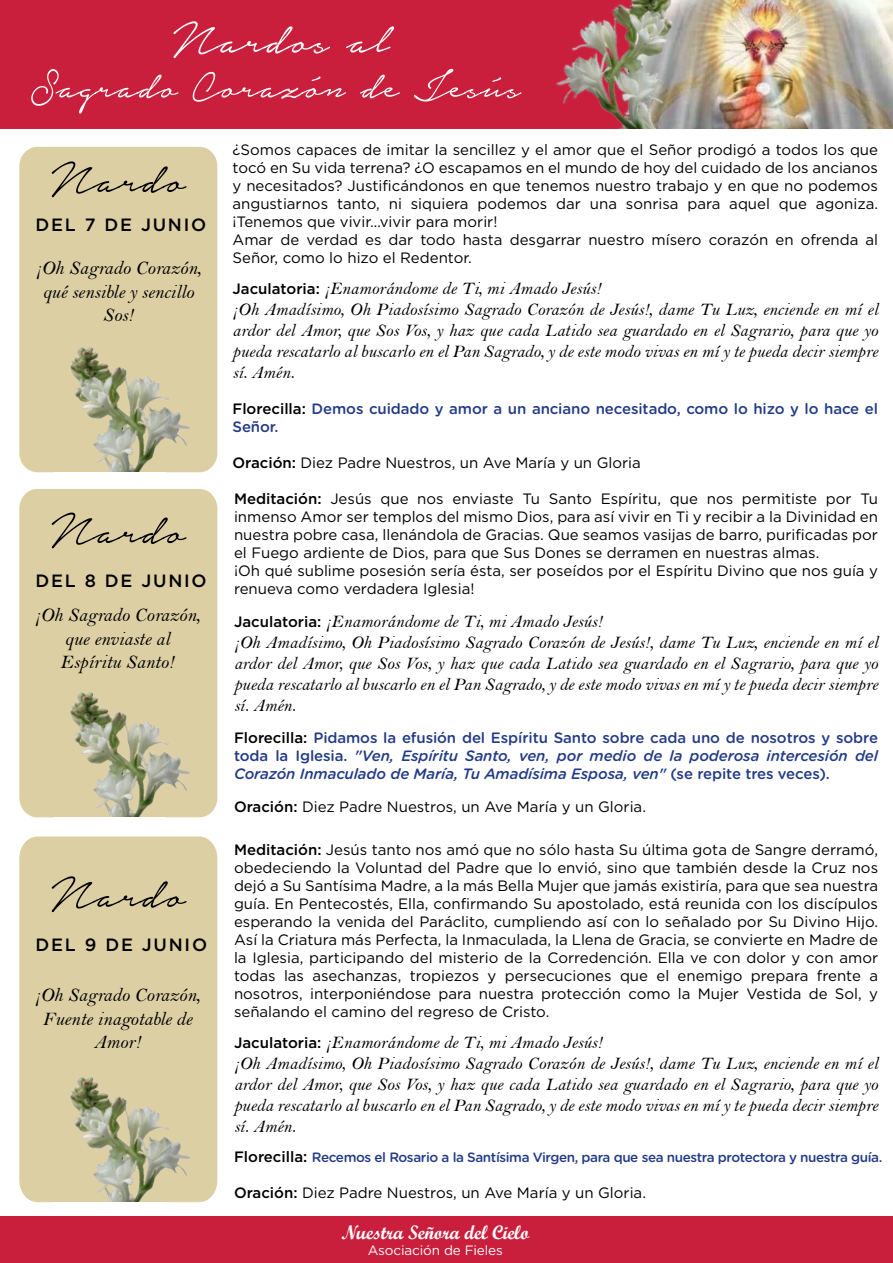
<style>
.page{position:relative;width:893px;height:1263px;background:#fff}
.page>*{position:absolute;margin:0;border:0;box-sizing:border-box;transform-origin:0 0}
.t1{font:58.5px "Notera Personal Use Only";color:#fff}
.t2{font:57px "Notera Personal Use Only";color:#000}
.t3{font:51px "Notera Personal Use Only";color:#fff}
.t4{font:19.5px/23.4px "Bell MT Italic";color:#000;text-align:center}
.t5{font:19.5px "Script MT Bold";letter-spacing:-.01em;color:#fff}
.t6{font:18px/21px "Bell MT Italic";color:#000}
.t7{font:500 17.85px "Gotham";letter-spacing:.1em;color:#000}
.t8{font:15px/18px "Gotham";color:#000}
.t9{font:italic 500 15px/18px "Gotham Rounded";letter-spacing:-.01em;color:#233b87;text-align:justify}
.t10{font:500 15px/18px "Gotham Rounded";letter-spacing:-.01em;color:#233b87}
.t11{font:500 13.5px "Gotham Rounded";letter-spacing:-.03em;color:#233b87}
.t12{font:13.5px "Gotham";letter-spacing:-.01em;color:#fff}
.s1{font-family:"Gotham";font-weight:500;font-size:15px}
.s2{font-family:"Gotham";color:#000}
.s3{font-weight:500}
.s4{font-family:"Gotham";font-style:normal;color:#000}
.s5{font-style:normal}
.s6{font-family:"Gotham";font-size:15px;color:#000}
</style>
<div class="page">
<div style="left:0;top:0;width:893px;height:129px;background:#c91f3d"></div>
<img style="left:784px;top:0;width:109px;height:129px">
<img style="left:556px;top:0;width:228px;height:129px">
<div style="left:19px;top:147px;width:198px;height:325px;background:#ddcfa4;border-radius:19px"></div>
<img style="left:19px;top:290px;width:199px;height:266px">
<div style="left:55px;top:472px;width:111px;height:29px;background:#fff"></div>
<div style="left:19px;top:489px;width:198px;height:328px;background:#ddcfa4;border-radius:19px"></div>
<img style="left:19px;top:635px;width:199px;height:266px">
<div style="left:55px;top:817px;width:111px;height:29px;background:#fff"></div>
<div style="left:19px;top:836px;width:198px;height:184px;background:#ddcfa4"></div>
<img style="left:0;top:1020px;width:243px;height:197px">
<div style="left:55px;top:1202px;width:111px;height:14px;background:#fff"></div>
<div style="left:0;top:1217px;width:893px;height:46px;background:#c91f3d"></div>
<h1 class="t1" style="left:173px;top:10px;width:218px">Nardos al</h1>
<h3 class="t3" style="left:31px;top:61px;width:491px">Sagrado Corazón de Jesús</h3>
<h2 class="t2" style="left:51px;top:151px;width:136px">Nardo</h2>
<p class="t7" style="left:36px;top:215px;width:172px">DEL 7 DE JUNIO</p>
<h3 class="t4" style="left:36px;top:256px;width:167px">¡Oh Sagrado Corazón, qué sensible y sencillo<br>Sos!</h3>
<h2 class="t2" style="left:51px;top:502px;width:136px">Nardo</h2>
<p class="t7" style="left:36px;top:571px;width:173px">DEL 8 DE JUNIO</p>
<h3 class="t4" style="left:35px;top:603px;width:167px">¡Oh Sagrado Corazón, que enviaste al<br>Espíritu Santo!</h3>
<h2 class="t2" style="left:51px;top:866px;width:136px">Nardo</h2>
<p class="t7" style="left:36px;top:934px;width:173px">DEL 9 DE JUNIO</p>
<h3 class="t4" style="left:35px;top:983px;width:167px">¡Oh Sagrado Corazón,<br>Fuente inagotable de<br>Amor!</h3>
<p class="t8" style="left:232px;top:140px;width:647px">¿Somos capaces de imitar la sencillez y el amor que el Señor prodigó a todos los que tocó en Su vida terrena? ¿O escapamos en el mundo de hoy del cuidado de los ancianos y necesitados? Justificándonos en que tenemos nuestro trabajo y en que no podemos angustiarnos tanto, ni siquiera podemos dar una sonrisa para aquel que agoniza. ¡Tenemos que vivir…vivir para morir!<br>Amar de verdad es dar todo hasta desgarrar nuestro mísero corazón en ofrenda al Señor, como lo hizo el Redentor.</p>
<p class="t6" style="left:232px;top:278px;width:647px"><span class="s1">Jaculatoria:</span> ¡Enamorándome de Ti, mi Amado Jesús!<br>¡Oh Amadísimo, Oh Piadosísimo Sagrado Corazón de Jesús!, dame Tu Luz, enciende en mí el ardor del Amor, que Sos Vos, y haz que cada Latido sea guardado en el Sagrario, para que yo pueda rescatarlo al buscarlo en el Pan Sagrado, y de este modo vivas en mí y te pueda decir siempre sí. Amén.</p>
<p class="t10" style="left:232px;top:399px;width:647px"><span class="s2">Florecilla:</span> Demos cuidado y amor a un anciano necesitado, como lo hizo y lo hace el<br>Señor.</p>
<p class="t8" style="left:232px;top:454px;width:410px"><span class="s3">Oración:</span> Diez Padre Nuestros, un Ave María y un Gloria</p>
<p class="t8" style="left:234px;top:490px;width:646px"><span class="s3">Meditación:</span> Jesús que nos enviaste Tu Santo Espíritu, que nos permitiste por Tu inmenso Amor ser templos del mismo Dios, para así vivir en Ti y recibir a la Divinidad en nuestra pobre casa, llenándola de Gracias. Que seamos vasijas de barro, purificadas por el Fuego ardiente de Dios, para que Sus Dones se derramen en nuestras almas.<br>¡Oh qué sublime posesión sería ésta, ser poseídos por el Espíritu Divino que nos guía y renueva como verdadera Iglesia!</p>
<p class="t6" style="left:234px;top:611px;width:646px"><span class="s1">Jaculatoria:</span> ¡Enamorándome de Ti, mi Amado Jesús!<br>¡Oh Amadísimo, Oh Piadosísimo Sagrado Corazón de Jesús!, dame Tu Luz, enciende en mí el ardor del Amor, que Sos Vos, y haz que cada Latido sea guardado en el Sagrario, para que yo pueda rescatarlo al buscarlo en el Pan Sagrado, y de este modo vivas en mí y te pueda decir siempre sí. Amén.</p>
<p class="t9" style="left:234px;top:728px;width:646px"><span class="s4">Florecilla:</span> <span class="s5">Pidamos la efusión del Espíritu Santo sobre cada uno de nosotros y sobre toda la Iglesia.</span> "Ven, Espíritu Santo, ven, por medio de la poderosa intercesión del Corazón Inmaculado de María, Tu Amadísima Esposa, ven" <span class="s5">(se repite tres veces).</span></p>
<p class="t8" style="left:234px;top:797px;width:413px"><span class="s3">Oración:</span> Diez Padre Nuestros, un Ave María y un Gloria.</p>
<p class="t8" style="left:234px;top:840px;width:646px;text-align:justify"><span class="s3">Meditación:</span> Jesús tanto nos amó que no sólo hasta Su última gota de Sangre derramó, obedeciendo la Voluntad del Padre que lo envió, sino que también desde la Cruz nos dejó a Su Santísima Madre, a la más Bella Mujer que jamás existiría, para que sea nuestra guía. En Pentecostés, Ella, confirmando Su apostolado, está reunida con los discípulos esperando la venida del Paráclito, cumpliendo así con lo señalado por Su Divino Hijo.<br>Así la Criatura más Perfecta, la Inmaculada, la Llena de Gracia, se convierte en Madre de la Iglesia, participando del misterio de la Corredención. Ella ve con dolor y con amor todas las asechanzas, tropiezos y persecuciones que el enemigo prepara frente a nosotros, interponiéndose para nuestra protección como la Mujer Vestida de Sol, y señalando el camino del regreso de Cristo.</p>
<p class="t6" style="left:234px;top:1032px;width:646px"><span class="s1">Jaculatoria:</span> ¡Enamorándome de Ti, mi Amado Jesús!<br>¡Oh Amadísimo, Oh Piadosísimo Sagrado Corazón de Jesús!, dame Tu Luz, enciende en mí el ardor del Amor, que Sos Vos, y haz que cada Latido sea guardado en el Sagrario, para que yo pueda rescatarlo al buscarlo en el Pan Sagrado, y de este modo vivas en mí y te pueda decir siempre sí. Amén.</p>
<p class="t11" style="left:234px;top:1148px;width:650px"><span class="s6">Florecilla:</span> Recemos el Rosario a la Santísima Virgen, para que sea nuestra protectora y nuestra guía.</p>
<p class="t8" style="left:234px;top:1183px;width:413px"><span class="s3">Oración:</span> Diez Padre Nuestros, un Ave María y un Gloria.</p>
<h3 class="t5" style="left:341px;top:1220px;width:190px">Nuestra Señora del Cielo</h3>
<p class="t12" style="left:368px;top:1243px;width:137px">Asociación de Fieles</p>
</div>
